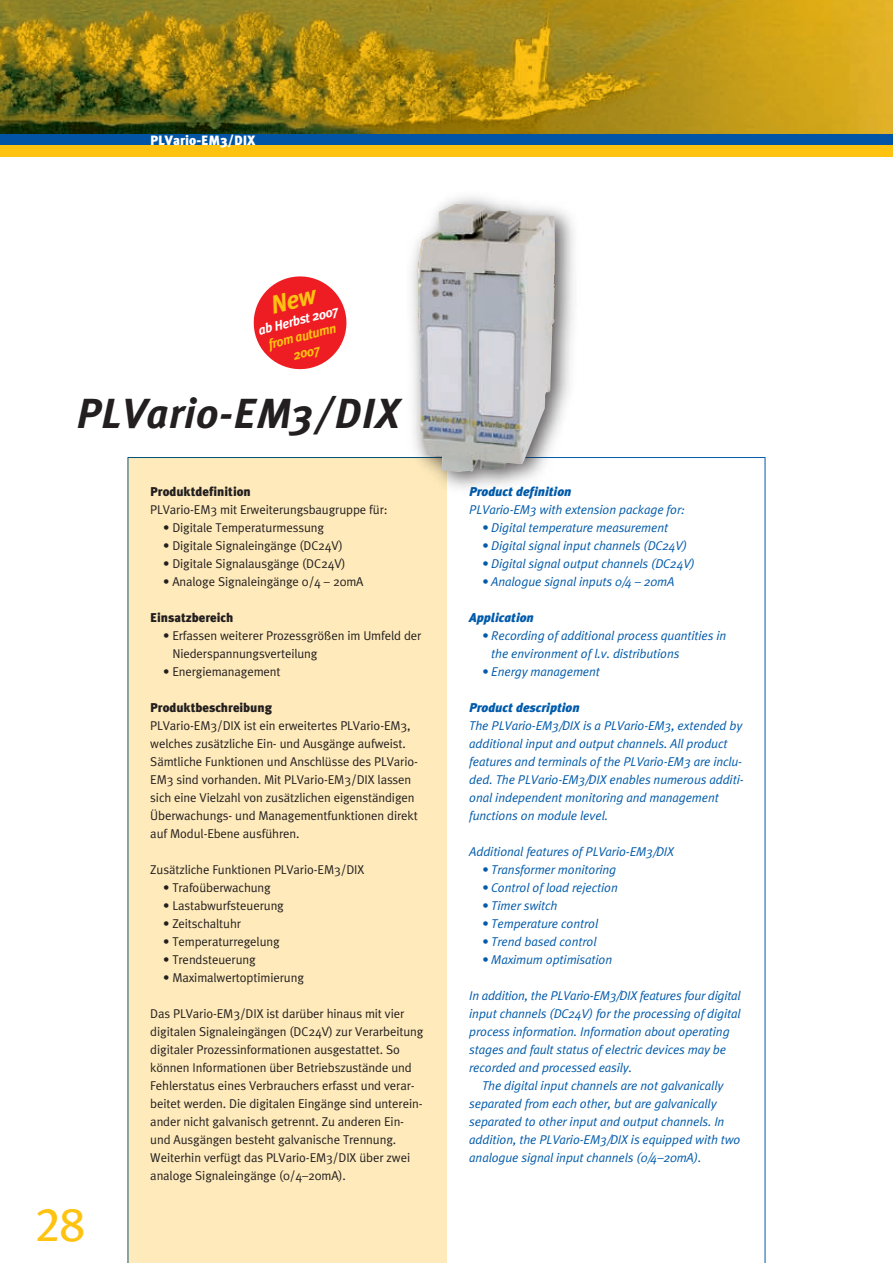
<style>
.page{position:relative;width:893px;height:1263px;background:#fff}
.page>*{position:absolute;margin:0;border:0;box-sizing:border-box;transform-origin:0 0}
.t1{font:48px "Meta Plus Book Caps";color:#fec210}
.t2{font:italic 700 42px "Meta Plus";letter-spacing:.01em;color:#231f20}
.t3{font:900 13.5px "Meta Plus";color:#fff}
.t4{font:italic 700 13.5px/16.5px "Meta Plus";color:#fec210;text-align:center}
.t5{font:italic 700 13.5px "Meta Plus";color:#fff}
.t6{font:12.75px/18px "Meta Plus Normal";letter-spacing:-.01em;color:#231f20}
.t7{font:italic 12.75px/18px "Meta Plus Normal";letter-spacing:-.01em;color:#015aaa}
.t8{font:900 12.75px "Meta Plus";color:#231f20}
.t9{font:italic 900 12.75px "Meta Plus";color:#015aaa}
</style>
<div class="page">
<img style="left:0;top:0;width:892px;height:134px">
<div style="left:0;top:134px;width:893px;height:12px;background:#0154a6"></div>
<div style="left:0;top:146px;width:893px;height:11px;background:#fec210"></div>
<svg style="left:128px;top:457px;width:637px;height:806px"></svg>
<div style="left:403px;top:187px;width:180px;height:310px;background:#231f20;opacity:.75"></div>
<img style="left:418px;top:204px;width:137px;height:268px">
<svg style="left:253px;top:276px;width:94px;height:94px"></svg>
<p class="t3" style="left:150px;top:132px;width:107px">PLVario-EM3/DIX</p>
<p class="t5" style="left:257px;top:322px;width:84px;rotate:-14deg">ab Herbst 2007</p>
<p class="t4" style="left:267px;top:336px;width:71px;rotate:-14deg">from autumn<br>2007</p>
<h2 class="t2" style="left:76px;top:389px;width:325px">PLVario-EM3/DIX</h2>
<h1 class="t1" style="left:35px;top:1197px;width:51px">28</h1>
<p class="t8" style="left:150px;top:484px;width:102px">Produktdefinition</p>
<p class="t6" style="left:150px;top:500px;width:239px">PLVario-EM3 mit Erweiterungsbaugruppe für:</p>
<p class="t6" style="left:163px;top:518px;width:163px">• Digitale Temperaturmessung</p>
<p class="t6" style="left:163px;top:536px;width:181px">• Digitale Signaleingänge (DC24V)</p>
<p class="t6" style="left:163px;top:554px;width:184px">• Digitale Signalausgänge (DC24V)</p>
<p class="t6" style="left:163px;top:572px;width:202px">• Analoge Signaleingänge 0/4 – 20mA</p>
<p class="t8" style="left:150px;top:610px;width:85px">Einsatzbereich</p>
<p class="t6" style="left:172px;top:626px;width:251px;text-indent:-9px">• Erfassen weiterer Prozessgrößen im Umfeld der<br>Nieder-spannungsverteilung</p>
<p class="t6" style="left:163px;top:662px;width:119px">• Energiemanagement</p>
<p class="t8" style="left:150px;top:700px;width:123px">Produktbeschreibung</p>
<p class="t6" style="left:150px;top:716px;width:269px">PLVario-EM3/DIX ist ein erweitertes PLVario-EM3, welches zusätzliche Ein- und Ausgänge aufweist.<br>Sämtliche Funktionen und Anschlüsse des PLVario-EM3 sind vorhanden. Mit PLVario-EM3/DIX lassen sich eine Vielzahl von zusätzlichen eigenständigen Überwachungs- und Managementfunktionen direkt auf Modul-Ebene ausführen.</p>
<p class="t6" style="left:150px;top:860px;width:216px">Zusätzliche Funktionen PLVario-EM3/DIX</p>
<p class="t6" style="left:163px;top:878px;width:109px">• Trafoüberwachung</p>
<p class="t6" style="left:163px;top:896px;width:122px">• Lastabwurfsteuerung</p>
<p class="t6" style="left:163px;top:914px;width:79px">• Zeitschaltuhr</p>
<p class="t6" style="left:163px;top:932px;width:118px">• Temperaturregelung</p>
<p class="t6" style="left:163px;top:950px;width:94px">• Trendsteuerung</p>
<p class="t6" style="left:163px;top:968px;width:142px">• Maximalwertoptimierung</p>
<p class="t6" style="left:150px;top:1004px;width:275px">Das PLVario-EM3/DIX ist darüber hinaus mit vier digitalen Signaleingängen (DC24V) zur Verarbeitung digitaler Prozessinformationen ausgestattet. So können Informationen über Betriebszustände und Fehlerstatus eines Verbrauchers erfasst und verar&shy;beitet werden. Die digitalen Eingänge sind unterein&shy;ander nicht galvanisch getrennt. Zu anderen Ein&shy;und Ausgängen besteht galvanische Trennung.<br>Weiterhin verfügt das PLVario-EM3/DIX über zwei analoge Signaleingänge (0/4–20mA).</p>
<p class="t9" style="left:469px;top:484px;width:104px">Product definition</p>
<p class="t7" style="left:469px;top:500px;width:217px">PLVario-EM3 with extension package for:</p>
<p class="t7" style="left:482px;top:518px;width:188px">• Digital temperature measurement</p>
<p class="t7" style="left:482px;top:536px;width:207px">• Digital signal input channels (DC24V)</p>
<p class="t7" style="left:482px;top:554px;width:214px">• Digital signal output channels (DC24V)</p>
<p class="t7" style="left:482px;top:572px;width:194px">• Analogue signal inputs 0/4 – 20mA</p>
<p class="t9" style="left:469px;top:610px;width:66px">Application</p>
<p class="t7" style="left:491px;top:626px;width:236px;text-indent:-9px">• Recording of additional process quantities in the environment of l.v. distributions</p>
<p class="t7" style="left:482px;top:662px;width:120px">• Energy management</p>
<p class="t9" style="left:469px;top:700px;width:112px">Product description</p>
<p class="t7" style="left:469px;top:716px;width:276px">The PLVario-EM3/DIX is a PLVario-EM3, extended by additional input and output channels. All product features and terminals of the PLVario-EM3 are inclu&shy;ded. The PLVario-EM3/DIX enables numerous additi&shy;onal independent monitoring and management functions on module level.</p>
<p class="t7" style="left:469px;top:842px;width:206px">Additional features of PLVario-EM3/DIX</p>
<p class="t7" style="left:482px;top:860px;width:136px">• Transformer monitoring</p>
<p class="t7" style="left:482px;top:878px;width:137px">• Control of load rejection</p>
<p class="t7" style="left:482px;top:896px;width:77px">• Timer switch</p>
<p class="t7" style="left:482px;top:914px;width:118px">• Temperature control</p>
<p class="t7" style="left:482px;top:932px;width:116px">• Trend based control</p>
<p class="t7" style="left:482px;top:950px;width:132px">• Maximum optimisation</p>
<p class="t7" style="left:469px;top:986px;width:273px">In addition, the PLVario-EM3/DIX features four digital input channels (DC24V) for the processing of digital process information. Information about operating stages and fault status of electric devices may be recorded and processed easily.</p>
<p class="t7" style="left:469px;top:1076px;width:273px;text-indent:13px">The digital input channels are not galvanically separated from each other, but are galvanically separated to other input and output channels. In addition, the PLVario-EM3/DIX is equipped with two analogue signal input channels (0/4–20mA).</p>
</div>
